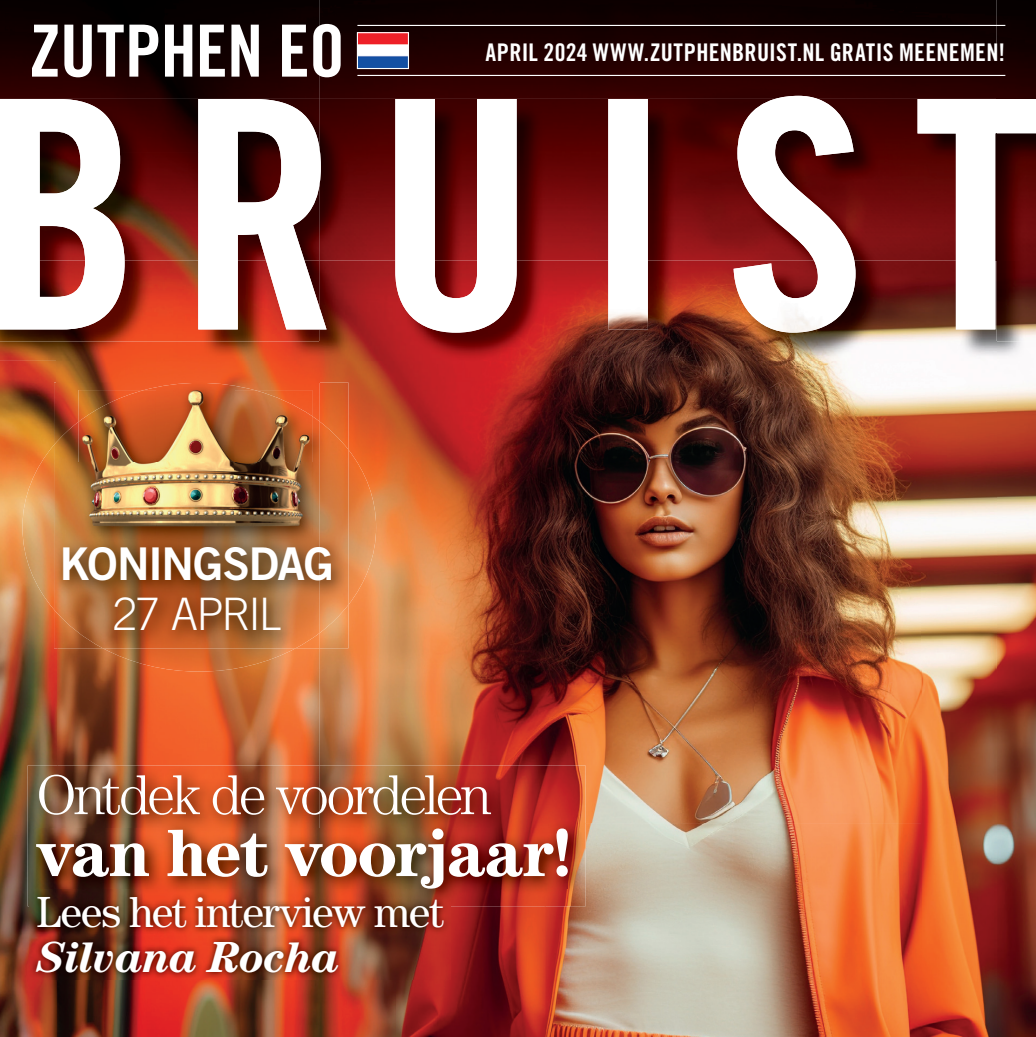
<style>
.page{position:relative;width:1036px;height:1037px;background:#fff}
.page>*{position:absolute;margin:0;border:0;box-sizing:border-box;transform-origin:0 0}
.t1{font:72px "Trade Gothic LT Std Bd Cn 20";letter-spacing:-.005em;color:#fff}
.t2{font:700 67.95px "Century Std";letter-spacing:-.025em;color:#fff}
.t3{font:300 56.48px "Century Std";letter-spacing:-.06em;color:#fff}
.t4{font:45.23px "Trade Gothic LT Std Bd 2";letter-spacing:-.03em;color:#fff}
.t5{font:300 44.77px "Trade Gothic LT Std";letter-spacing:-.05em;color:#fff}
.t6{font:43.65px "Century Std";letter-spacing:-.03em;color:#fff}
.t7{font:italic 700 43.65px "Century Std";letter-spacing:-.02em;color:#fff}
.t8{font:24.3px "Trade Gothic LT Std Bd Cn 20";letter-spacing:.015em;color:#fff}
</style>
<div class="page">
<img style="left:0;top:361px;width:57px;height:676px">
<img style="left:57px;top:361px;width:263px;height:21px">
<img style="left:996px;top:387px;width:40px;height:650px">
<img style="left:57px;top:648px;width:263px;height:117px">
<img style="left:57px;top:979px;width:263px;height:58px">
<img style="left:0;top:0;width:320px;height:96px">
<div style="left:996px;top:0;width:40px;height:53px;background:#0c0000"></div>
<img style="left:996px;top:53px;width:40px;height:43px">
<img style="left:0;top:333px;width:1036px;height:28px">
<svg style="left:0;top:96px;width:1036px;height:237px"></svg>
<img style="left:320px;top:361px;width:601px;height:462px">
<img style="left:921px;top:390px;width:75px;height:647px">
<img style="left:545px;top:823px;width:376px;height:214px">
<img style="left:395px;top:906px;width:150px;height:131px">
<img style="left:320px;top:979px;width:75px;height:58px">
<img style="left:320px;top:0;width:676px;height:361px">
<img style="left:320px;top:99px;width:328px;height:234px">
<img style="left:733px;top:96px;width:263px;height:237px">
<img style="left:28px;top:765px;width:557px;height:141px">
<img style="left:36px;top:828px;width:532px;height:60px">
<img style="left:30px;top:889px;width:420px;height:90px">
<img style="left:22px;top:445px;width:32px;height:164px">
<img style="left:348px;top:450px;width:28px;height:155px">
<img style="left:103px;top:648px;width:192px;height:23px">
<img style="left:320px;top:382px;width:28px;height:39px">
<img style="left:320px;top:633px;width:28px;height:15px">
<img style="left:54px;top:383px;width:266px;height:265px">
<img style="left:320px;top:421px;width:28px;height:212px">
<img style="left:78px;top:390px;width:234px;height:145px">
<img style="left:359px;top:34px;width:48px;height:33px">
<div style="left:357px;top:32px;width:52px;height:37px;border:1px solid #fff"></div>
<hr style="left:357px;top:25px;width:648px;height:1px;background:#fff">
<hr style="left:357px;top:75px;width:648px;height:1px;background:#fff">
<svg style="left:1032px;top:0;width:4px;height:5px"></svg>
<h1 class="t1" style="left:29px;top:7px;width:318px">ZUTPHEN EO</h1>
<p class="t8" style="left:485px;top:37px;width:521px">APRIL 2024 WWW.ZUTPHENBRUIST.NL GRATIS MEENEMEN!</p>
<h3 class="t4" style="left:60px;top:535px;width:276px">KONINGSDAG</h3>
<h3 class="t5" style="left:113px;top:588px;width:170px">27 APRIL</h3>
<h3 class="t3" style="left:36px;top:762px;width:457px">Ontdek de voordelen</h3>
<h2 class="t2" style="left:36px;top:812px;width:538px">van het voorjaar!</h2>
<h3 class="t6" style="left:37px;top:886px;width:409px">Lees het interview met</h3>
<h3 class="t7" style="left:37px;top:931px;width:305px">Silvana Rocha</h3>
</div>
